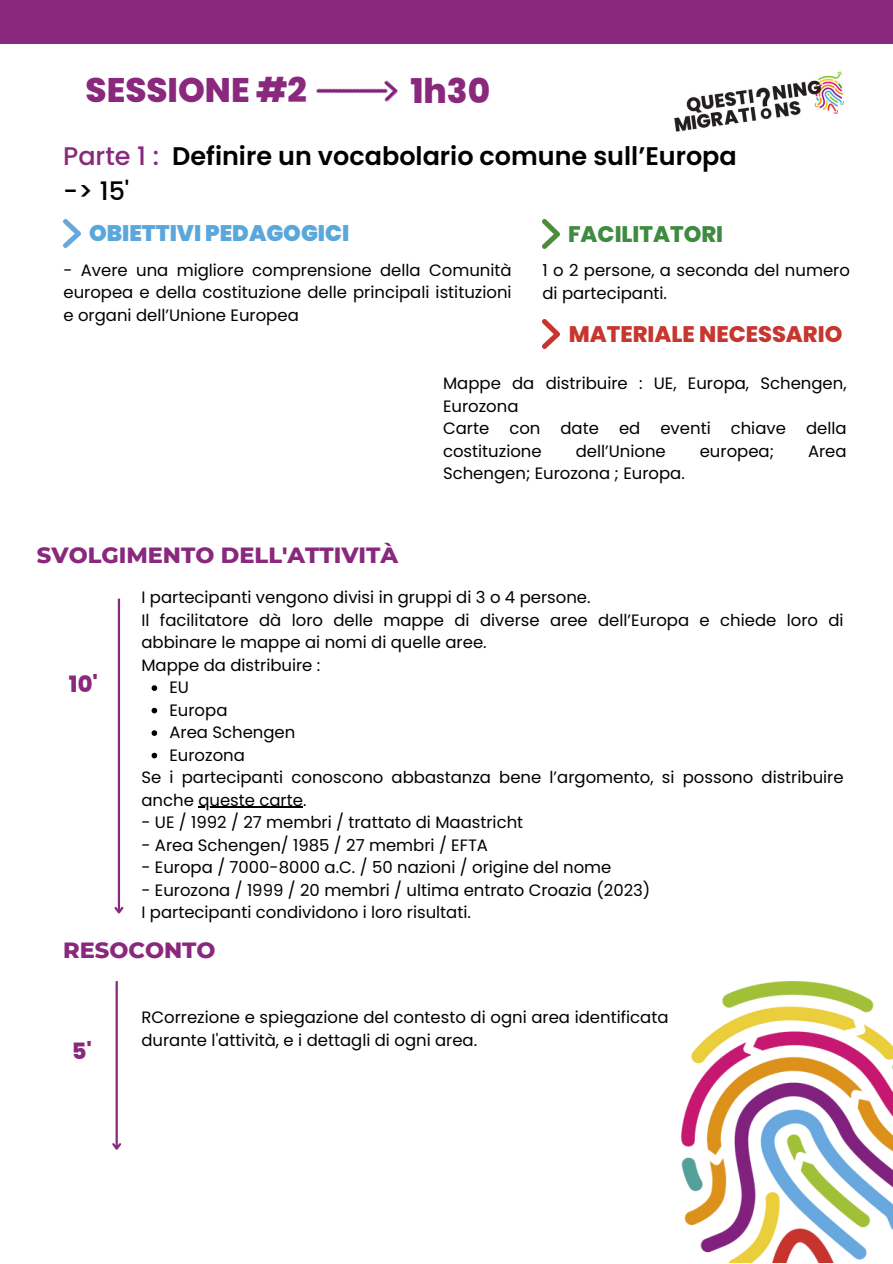
<style>
.page{position:relative;width:893px;height:1264px;background:#fff}
.page>*{position:absolute;margin:0;border:0;box-sizing:border-box;transform-origin:0 0}
.t1{font:800 34.05px "Poppins";color:#89287d}
.t2{font:600 25.5px/34.8px "Poppins";color:#000}
.t3{font:800 22.5px "Montserrat";color:#89287d}
.t4{font:900 22.5px "Poppins";color:#5aa7dc}
.t5{font:800 22.5px "Poppins";color:#c7362f}
.t6{font:800 22.5px "Poppins";color:#3e8b41}
.t7{font:800 22.5px "Poppins";color:#89287d}
.t8{font:16.5px/22.5px "Poppins";color:#000}
.s1{font-weight:500;color:#89287d}
.s2{font-weight:500}
</style>
<div class="page">
<img style="left:542px;top:220px;width:17px;height:28px">
<img style="left:64px;top:219px;width:17px;height:29px">
<img style="left:542px;top:320px;width:17px;height:28px">
<img style="left:681px;top:981px;width:211px;height:281px">
<svg style="left:151px;top:685px;width:6px;height:6px"></svg>
<svg style="left:151px;top:707px;width:6px;height:6px"></svg>
<svg style="left:151px;top:730px;width:6px;height:6px"></svg>
<svg style="left:151px;top:752px;width:6px;height:6px"></svg>
<hr style="left:198px;top:806px;width:105px;height:1px;background:#000">
<img style="left:674px;top:71px;width:170px;height:61px">
<hr style="left:116px;top:981px;width:2px;height:167px;background:#89287d">
<svg style="left:112px;top:1140px;width:10px;height:10px"></svg>
<hr style="left:118px;top:598px;width:2px;height:314px;background:#89287d">
<svg style="left:114px;top:904px;width:10px;height:10px"></svg>
<div style="left:0;top:0;width:892px;height:44px;background:#89287d"></div>
<img style="left:316px;top:80px;width:82px;height:22px">
<p class="t1" style="left:86px;top:66px;width:223px">SESSIONE #2</p>
<p class="t1" style="left:410px;top:67px;width:81px">1h30</p>
<p class="t2" style="left:63px;top:138px;width:675px"><span class="s1">Parte 1 :</span> Definire un vocabolario comune sull’Europa <span class="s2">-&gt; 15'</span></p>
<p class="t4" style="left:89px;top:218px;width:262px">OBIETTIVI PEDAGOGICI</p>
<p class="t6" style="left:568px;top:218px;width:157px">FACILITATORI</p>
<p class="t8" style="left:542px;top:259px;width:309px">1 o 2 persone, a seconda del numero di partecipanti.</p>
<p class="t5" style="left:568px;top:318px;width:275px">MATERIALE NECESSARIO</p>
<p class="t8" style="left:443px;top:372px;width:405px">Mappe da distribuire : UE, Europa, Schengen,<br>Eurozona</p>
<p class="t8" style="left:443px;top:417px;width:405px">Carte con date ed eventi chiave della costituzione</p>
<p class="t8" style="left:63px;top:259px;width:449px;text-align:justify">- Avere una migliore comprensione della Comunità europea e della costituzione delle principali istituzioni e organi dell’Unione Europea</p>
<p class="t8" style="left:575px;top:440px;width:92px">dell’Unione</p>
<p class="t8" style="left:699px;top:440px;width:76px">europea;</p>
<p class="t8" style="left:808px;top:440px;width:40px">Area</p>
<p class="t8" style="left:443px;top:462px;width:243px">Schengen; Eurozona ; Europa.</p>
<p class="t3" style="left:37px;top:541px;width:363px">SVOLGIMENTO DELL'ATTIVITÀ</p>
<p class="t7" style="left:69px;top:668px;width:30px">10'</p>
<p class="t8" style="left:141px;top:586px;width:450px">I partecipanti vengono divisi in gruppi di 3 o 4 persone.</p>
<p class="t8" style="left:141px;top:608px;width:703px">Il facilitatore dà loro delle mappe di diverse aree dell’Europa e chiede loro di abbinare le mappe ai nomi di quelle aree.</p>
<p class="t8" style="left:141px;top:653px;width:180px">Mappe da distribuire :</p>
<p class="t8" style="left:169px;top:676px;width:21px">EU</p>
<p class="t8" style="left:169px;top:698px;width:59px">Europa</p>
<p class="t8" style="left:169px;top:721px;width:127px">Area Schengen</p>
<p class="t8" style="left:169px;top:743px;width:77px">Eurozona</p>
<p class="t8" style="left:141px;top:766px;width:703px">Se i partecipanti conoscono abbastanza bene l’argomento, si possono distribuire anche queste carte.</p>
<p class="t8" style="left:141px;top:811px;width:383px">- UE / 1992 / 27 membri / trattato di Maastricht</p>
<p class="t8" style="left:141px;top:833px;width:348px">- Area Schengen/ 1985 / 27 membri / EFTA</p>
<p class="t8" style="left:141px;top:856px;width:471px">- Europa / 7000-8000 a.C. / 50 nazioni / origine del nome</p>
<p class="t8" style="left:141px;top:878px;width:510px">- Eurozona / 1999 / 20 membri / ultima entrato Croazia (2023)</p>
<p class="t8" style="left:141px;top:901px;width:331px">I partecipanti condividono i loro risultati.</p>
<p class="t3" style="left:63px;top:935px;width:154px">RESOCONTO</p>
<p class="t7" style="left:72px;top:1035px;width:22px">5'</p>
<p class="t8" style="left:141px;top:1006px;width:528px">RCorrezione e spiegazione del contesto di ogni area identificata durante l'attività, e i dettagli di ogni area.</p>
</div>
